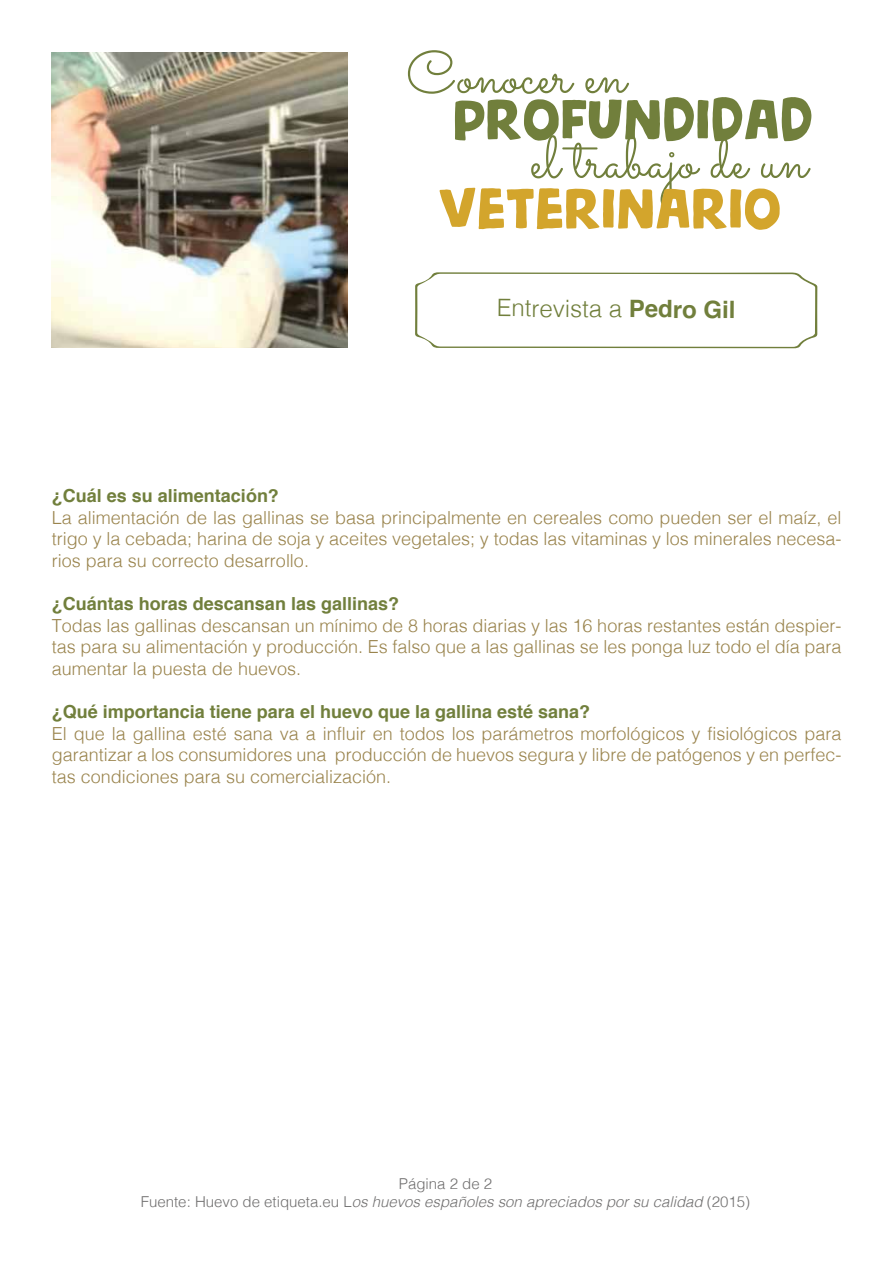
<style>
.page{position:relative;width:893px;height:1263px;background:#fff}
.page>*{position:absolute;margin:0;border:0;box-sizing:border-box;transform-origin:0 0}
.t1{font:59.55px/85.2px "Sacramento";color:#717f3c}
.t2{font:59.55px "Nickname DEMO";color:#717f3c}
.t3{font:59.55px "Nickname DEMO";color:#d3a52c}
.t4{font:300 24px "Helvetica";letter-spacing:-.01em;color:#717f3c}
.t5{font:300 18px/21.6px "Helvetica";color:#9a844d;text-align:justify}
.t6{font:700 18px "Helvetica";color:#717f3c}
.t7{font:300 15px/18px "Helvetica";color:#706f6f;text-align:center}
.s1{font-weight:700}
.s2{font-style:italic}
</style>
<div class="page">
<img style="left:52px;top:53px;width:295px;height:294px">
<svg style="left:415px;top:272px;width:402px;height:76px"></svg>
<h1 class="t1" style="left:530px;top:29px;width:279px;text-indent:-124px">Conocer en<br>el trabajo de un</h1>
<h1 class="t2" style="left:453px;top:81px;width:362px">profundidad</h1>
<h1 class="t3" style="left:438px;top:170px;width:344px">veterinario</h1>
<h2 class="t4" style="left:497px;top:288px;width:241px">Entrevista a <span class="s1">Pedro Gil</span></h2>
<p class="t6" style="left:52px;top:481px;width:229px">¿Cuál es su alimentación?</p>
<p class="t5" style="left:52px;top:505px;width:791px">La alimentación de las gallinas se basa principalmente en cereales como pueden ser el maíz, el trigo y la cebada; harina de soja y aceites vegetales; y todas las vitaminas y los minerales necesa&shy;rios para su correcto desarrollo.</p>
<p class="t6" style="left:52px;top:589px;width:349px">¿Cuántas horas descansan las gallinas?</p>
<p class="t5" style="left:52px;top:613px;width:791px">Todas las gallinas descansan un mínimo de 8 horas diarias y las 16 horas restantes están despier&shy;tas para su alimentación y producción. Es falso que a las gallinas se les ponga luz todo el día para aumentar la puesta de huevos.</p>
<p class="t6" style="left:52px;top:697px;width:540px">¿Qué importancia tiene para el huevo que la gallina esté sana?</p>
<p class="t5" style="left:52px;top:721px;width:791px">El que la gallina esté sana va a influir en todos los parámetros morfológicos y fisiológicos para garantizar a los consumidores una producción de huevos segura y libre de patógenos y en perfec&shy;tas condiciones para su comercialización.</p>
<p class="t7" style="left:141px;top:1174px;width:611px">Página 2 de 2<br>Fuente: Huevo de etiqueta.eu L<span class="s2">os huevos españoles son apreciados por su calidad</span> (2015)</p>
</div>
